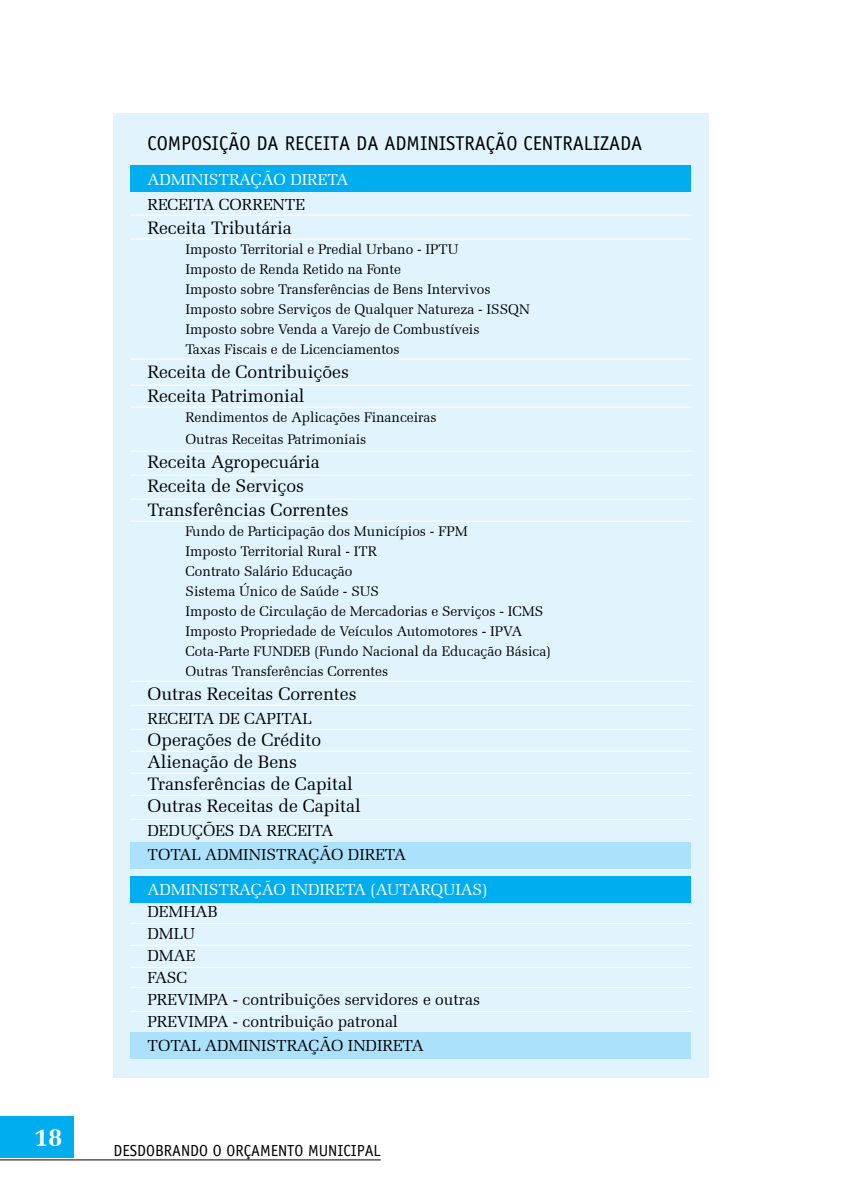
<style>
.page{position:relative;width:851px;height:1191px;background:#fff}
.page>*{position:absolute;margin:0;border:0;box-sizing:border-box;transform-origin:0 0}
.t1{font:700 26px "Zapf Elliptical 711 BT";color:#fff}
.t2{font:20px "Officina Sans";color:#000}
.t3{font:18px/24px "Zapf Elliptical 711 BT";color:#000}
.t4{font:16px/22px "Zapf Elliptical 711 BT";color:#000}
.t5{font:16px "Zapf Elliptical 711 BT";color:#fff}
.t6{font:16px "Officina Sans";color:#000}
.t7{font:14px/20px "Zapf Elliptical 711 BT";color:#000}
</style>
<div class="page">
<div style="left:0;top:1116px;width:74px;height:41px;background:#00aeef"></div>
<hr style="left:0;top:1159px;width:380px;height:1px;background:#000">
<div style="left:113px;top:113px;width:596px;height:964px;background:#e1f4fd"></div>
<div style="left:130px;top:1032px;width:561px;height:26px;background:#abe1fa"></div>
<div style="left:130px;top:842px;width:561px;height:26px;background:#abe1fa"></div>
<div style="left:130px;top:166px;width:561px;height:26px;background:#00aeef"></div>
<div style="left:130px;top:876px;width:561px;height:26px;background:#00aeef"></div>
<hr style="left:130px;top:214px;width:562px;height:1px;background:#fff">
<hr style="left:130px;top:238px;width:562px;height:1px;background:#fff">
<hr style="left:130px;top:358px;width:562px;height:1px;background:#fff">
<hr style="left:130px;top:384px;width:562px;height:1px;background:#fff">
<hr style="left:130px;top:406px;width:562px;height:1px;background:#fff">
<hr style="left:130px;top:450px;width:562px;height:1px;background:#fff">
<hr style="left:130px;top:474px;width:562px;height:1px;background:#fff">
<hr style="left:130px;top:498px;width:562px;height:1px;background:#fff">
<hr style="left:130px;top:520px;width:562px;height:1px;background:#fff">
<hr style="left:130px;top:680px;width:562px;height:1px;background:#fff">
<hr style="left:130px;top:704px;width:562px;height:1px;background:#fff">
<hr style="left:130px;top:728px;width:562px;height:1px;background:#fff">
<hr style="left:130px;top:750px;width:562px;height:1px;background:#fff">
<hr style="left:130px;top:772px;width:562px;height:1px;background:#fff">
<hr style="left:130px;top:794px;width:562px;height:1px;background:#fff">
<hr style="left:130px;top:818px;width:562px;height:1px;background:#fff">
<hr style="left:130px;top:944px;width:562px;height:1px;background:#fff">
<hr style="left:130px;top:922px;width:562px;height:1px;background:#fff">
<hr style="left:130px;top:966px;width:562px;height:1px;background:#fff">
<hr style="left:130px;top:986px;width:562px;height:1px;background:#fff">
<hr style="left:130px;top:1010px;width:562px;height:1px;background:#fff">
<h1 class="t1" style="left:34px;top:1122px;width:30px">18</h1>
<h2 class="t2" style="left:147px;top:132px;width:11px">COMPOSIÇ</h2>
<h2 class="t2" style="left:228px;top:132px;width:67px">ÃO DA RECEITA</h2>
<h2 class="t2" style="left:356px;top:132px;width:62px">DA ADMINISTRAÇ</h2>
<h2 class="t2" style="left:495px;top:132px;width:39px">ÃO CENTRALI</h2>
<h2 class="t2" style="left:600px;top:132px;width:43px">ZADA</h2>
<p class="t5" style="left:147px;top:171px;width:202px">ADMINISTRAÇÃO DIRETA</p>
<p class="t4" style="left:147px;top:193px;width:159px">RECEITA CORRENTE</p>
<p class="t3" style="left:147px;top:215px;width:146px">Receita Tributária</p>
<p class="t7" style="left:185px;top:239px;width:346px">Imposto Territorial e Predial Urbano - IPTU<br>Imposto de Renda Retido na Fonte<br>Imposto sobre Transferências de Bens Intervivos Imposto sobre Serviços de Qualquer Natureza - ISSQN Imposto sobre Venda a Varejo de Combustíveis<br>Taxas Fiscais e de Licenciamentos</p>
<p class="t3" style="left:147px;top:359px;width:203px">Receita de Contribuições<br>Receita Patrimonial</p>
<p class="t7" style="left:185px;top:406px;width:252px;line-height:22px">Rendimentos de Aplicações Financeiras<br>Outras Receitas Patrimoniais</p>
<p class="t3" style="left:147px;top:449px;width:203px">Receita Agropecuária<br>Receita de Serviços<br>Transferências Correntes</p>
<p class="t7" style="left:185px;top:521px;width:367px">Fundo de Participação dos Municípios - FPM<br>Imposto Territorial Rural - ITR<br>Contrato Salário Educação<br>Sistema Único de Saúde - SUS<br>Imposto de Circulação de Mercadorias e Serviços - ICMS Imposto Propriedade de Veículos Automotores - IPVA Cota-Parte FUNDEB (Fundo Nacional da Educação Básica)<br>Outras Transferências Correntes</p>
<p class="t3" style="left:147px;top:681px;width:210px">Outras Receitas Correntes</p>
<p class="t4" style="left:147px;top:707px;width:166px">RECEITA DE CAPITAL</p>
<p class="t3" style="left:147px;top:728px;width:215px;line-height:22px">Operações de Crédito<br>Alienação de Bens<br>Transferências de Capital<br>Outras Receitas de Capital</p>
<p class="t4" style="left:147px;top:818px;width:260px;line-height:24px">DEDUÇÕES DA RECEITA<br>TOTAL ADMINISTRAÇÃO DIRETA</p>
<p class="t5" style="left:147px;top:880px;width:341px">ADMINISTRAÇÃO INDIRETA (AUTARQUIAS)</p>
<p class="t4" style="left:147px;top:900px;width:334px">DEMHAB<br>DMLU<br>DMAE<br>FASC<br>PREVIMPA - contribuições servidores e outras<br>PREVIMPA - contribuição patronal</p>
<p class="t4" style="left:147px;top:1034px;width:277px">TOTAL ADMINISTRAÇÃO INDIRETA</p>
<p class="t6" style="left:113px;top:1141px;width:269px">DESDOBRANDO O ORÇAMENTO MUNICIPAL</p>
</div>
